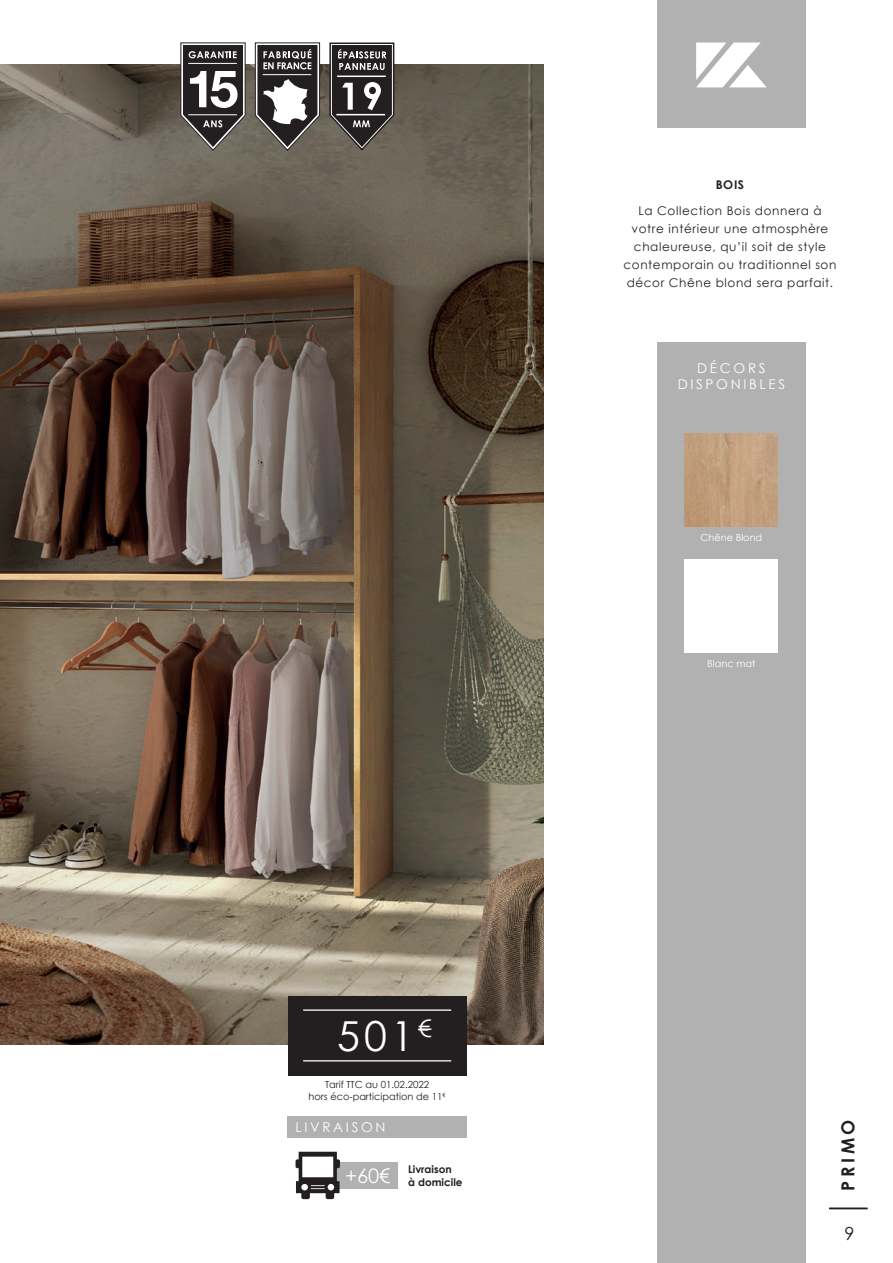
<style>
.page{position:relative;width:893px;height:1263px;background:#fff}
.page>*{position:absolute;margin:0;border:0;box-sizing:border-box;transform-origin:0 0}
.t1{font:41.25px "Century Gothic";color:#fff}
.t2{font:700 18px "Century Gothic";letter-spacing:.2em;color:#231f20}
.t3{font:18px "Century Gothic";color:#231f20}
.t4{font:13.5px/16.2px "Century Gothic";letter-spacing:.2em;color:#fff;text-align:center}
.t5{font:12px/18px "Century Gothic";letter-spacing:.05em;color:#231f20;text-align:center}
.t6{font:700 12px "Century Gothic";color:#231f20}
.t7{font:700 10.5px/12.6px "Century Gothic";color:#231f20}
.t8{font:9.75px/11.7px "Century Gothic";color:#231f20;text-align:center}
.t9{font:9.75px "Century Gothic";color:#fff}
</style>
<div class="page">
<img style="left:0;top:65px;width:543px;height:979px">
<div style="left:657px;top:0;width:149px;height:128px;background:#b1b1b2"></div>
<svg style="left:696px;top:43px;width:70px;height:44px"></svg>
<hr style="left:829px;top:1208px;width:38px;height:1px;background:#231f20">
<svg style="left:254px;top:42px;width:66px;height:109px"></svg>
<svg style="left:180px;top:42px;width:66px;height:109px"></svg>
<hr style="left:188px;top:63px;width:49px;height:1px;background:#fff">
<hr style="left:188px;top:114px;width:49px;height:1px;background:#fff">
<div style="left:288px;top:996px;width:178px;height:79px;background:#231f20"></div>
<svg style="left:418px;top:1028px;width:13px;height:2px"></svg>
<hr style="left:303px;top:1009px;width:148px;height:2px;background:#fff">
<hr style="left:303px;top:1060px;width:148px;height:1px;background:#fff">
<svg style="left:328px;top:42px;width:67px;height:110px;background:#575351"></svg>
<div style="left:287px;top:1116px;width:180px;height:22px;background:#b1b1b2"></div>
<div style="left:335px;top:1163px;width:63px;height:26px;background:#b1b1b2"></div>
<svg style="left:296px;top:1152px;width:44px;height:47px"></svg>
<div style="left:657px;top:342px;width:149px;height:921px;background:#b1b1b2"></div>
<img style="left:685px;top:433px;width:93px;height:93px">
<div style="left:685px;top:559px;width:93px;height:93px;background:#fff"></div>
<h1 class="t1" style="left:337px;top:1007px;width:96px">501<sup>€</sup></h1>
<p class="t8" style="left:309px;top:1079px;width:139px">Tarif TTC au 01.02.2022<br>hors éco-participation de 11<sup>€</sup></p>
<p class="t4" style="left:296px;top:1119px;width:92px">LIVRAISON</p>
<p class="t7" style="left:345px;top:1162px;width:119px;text-indent:63px">Livraison <sup>+60€</sup> à domicile</p>
<p class="t6" style="left:716px;top:175px;width:30px">BOIS</p>
<p class="t5" style="left:623px;top:202px;width:214px">La Collection Bois donnera à votre intérieur une atmosphère chaleureuse, qu’il soit de style contemporain ou traditionnel son décor Chêne blond sera parfait.</p>
<p class="t4" style="left:678px;top:360px;width:109px">DÉCORS<br>DISPONIBLES</p>
<p class="t9" style="left:701px;top:530px;width:63px">Chêne Blond</p>
<p class="t9" style="left:707px;top:656px;width:50px">Blanc mat</p>
<h2 class="t2" style="left:834px;top:1191px;width:73px;rotate:-90deg">PRIMO</h2>
<h2 class="t3" style="left:844px;top:1221px;width:11px">9</h2>
</div>
